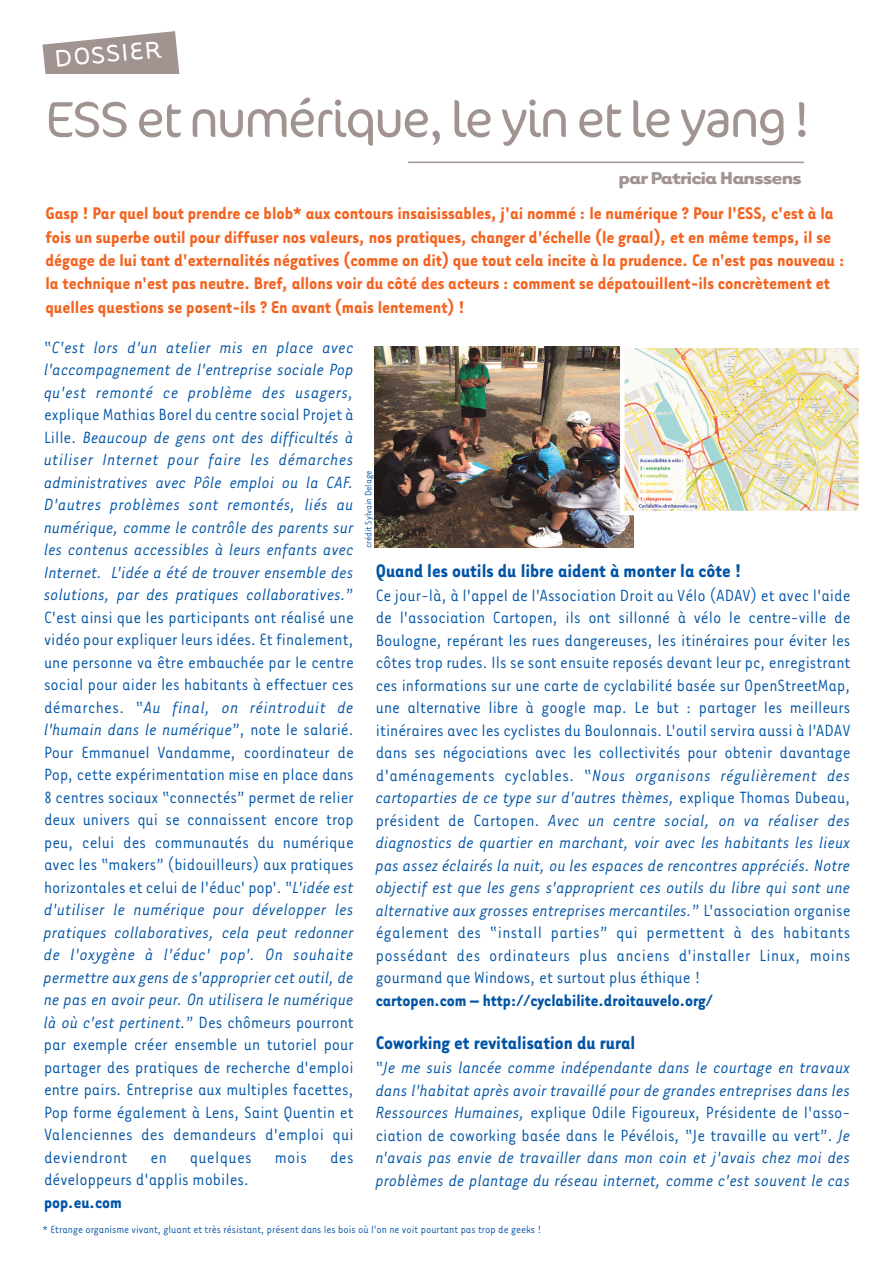
<style>
.page{position:relative;width:893px;height:1263px;background:#fff}
.page>*{position:absolute;margin:0;border:0;box-sizing:border-box;transform-origin:0 0}
.t1{font:300 51px "Cocon Pro";letter-spacing:-.04em;color:#a19390}
.t2{font:27.45px "Tarzana Wide";color:#fff}
.t3{font:700 21px "Tarzana Narrow";color:#0154a6}
.t4{font:700 19.8px "Tarzana Wide";letter-spacing:-.05em;color:#a19390}
.t5{font:700 19.5px/23.4px "Tarzana Narrow";color:#f36421}
.t6{font:18.75px/22.5px "Tarzana Narrow";color:#0154a6;text-align:justify}
.t7{font:italic 18.75px/22.5px "Tarzana Narrow";color:#0154a6;text-align:justify}
.t8{font:700 18.75px "Tarzana Narrow";color:#0154a6}
.t9{font:12px "Tarzana Narrow";color:#0154a6}
.t10{font:10.5px "Tarzana Narrow";color:#0154a6}
.s1{font-style:normal}
.s2{font-style:italic}
</style>
<div class="page">
<svg style="left:42px;top:31px;width:138px;height:43px"></svg>
<hr style="left:408px;top:162px;width:396px;height:1px;background:#a19390">
<img style="left:375px;top:346px;width:259px;height:201px">
<img style="left:625px;top:349px;width:233px;height:161px">
<div style="left:620px;top:344px;width:243px;height:171px;border:4px solid #fff"></div>
<h2 class="t2" style="left:53px;top:41px;width:109px;rotate:-5deg">DOSSIER</h2>
<h1 class="t1" style="left:46px;top:102px;width:766px">ESS et numérique, le yin et le yang !</h1>
<p class="t4" style="left:619px;top:166px;width:185px">par Patricia Hanssens</p>
<p class="t5" style="left:46px;top:201px;width:801px">Gasp ! Par quel bout prendre ce blob* aux contours insaisissables, j'ai nommé : le numérique ? Pour l'ESS, c'est à la fois un superbe outil pour diffuser nos valeurs, nos pratiques, changer d'échelle (le graal), et en même temps, il se dégage de lui tant d'externalités négatives (comme on dit) que tout cela incite à la prudence. Ce n'est pas nouveau : la technique n'est pas neutre. Bref, allons voir du côté des acteurs : comment se dépatouillent-ils concrètement et quelles questions se posent-ils ? En avant (mais lentement) !</p>
<p class="t7" style="left:44px;top:335px;width:311px"><span class="s1">“</span>C'est lors d'un atelier mis en place avec l'accompagnement de l'entreprise sociale Pop qu'est remonté ce problème des usagers,</p>
<p class="t6" style="left:44px;top:402px;width:311px">explique Mathias Borel du centre social Projet à Lille. <span class="s2">Beaucoup de gens ont des difficultés à utiliser Internet pour faire les démarches administratives avec Pôle emploi ou la CAF.<br>D'autres problèmes sont remontés, liés au numérique, comme le contrôle des parents sur les contenus accessibles à leurs enfants avec Internet. L'idée a été de trouver ensemble des solutions, par des pratiques collaboratives.</span>” C'est ainsi que les participants ont réalisé une vidéo pour expliquer leurs idées. Et finalement, une personne va être embauchée par le centre social pour aider les habitants à effectuer ces démarches. “<span class="s2">Au final, on réintroduit de l'humain dans le numérique</span>”, note le salarié.<br>Pour Emmanuel Vandamme, coordinateur de Pop, cette expérimentation mise en place dans 8 centres sociaux “connectés” permet de relier deux univers qui se connaissent encore trop peu, celui des communautés du numérique avec les “makers” (bidouilleurs) aux pratiques horizontales et celui de l'éduc' pop'. “<span class="s2">L'idée est d'utiliser le numérique pour développer les pratiques collaboratives, cela peut redonner de l'oxygène à l'éduc' pop'. On souhaite permettre aux gens de s'approprier cet outil, de ne pas en avoir peur. On utilisera le numérique là où c'est pertinent.</span>” Des chômeurs pourront par exemple créer ensemble un tutoriel pour partager des pratiques de recherche d'emploi entre pairs. Entreprise aux multiples facettes, Pop forme également à Lens, Saint Quentin et Valenciennes des demandeurs d'emploi qui deviendront en quelques mois des développeurs d'applis mobiles.</p>
<p class="t8" style="left:44px;top:1190px;width:79px">pop.eu.com</p>
<p class="t10" style="left:362px;top:548px;width:79px;rotate:-90deg">crédit Sylvain Delage</p>
<p class="t3" style="left:376px;top:558px;width:367px">Quand les outils du libre aident à monter la côte !</p>
<p class="t6" style="left:376px;top:583px;width:476px">Ce jour-là, à l'appel de l'Association Droit au Vélo (ADAV) et avec l'aide de l'association Cartopen, ils ont sillonné à vélo le centre-ville de Boulogne, repérant les rues dangereuses, les itinéraires pour éviter les côtes trop rudes. Ils se sont ensuite reposés devant leur pc, enregistrant ces informations sur une carte de cyclabilité basée sur OpenStreetMap, une alternative libre à google map. Le but : partager les meilleurs itinéraires avec les cyclistes du Boulonnais. L'outil servira aussi à l'ADAV dans ses négociations avec les collectivités pour obtenir davantage d'aménagements cyclables. “<span class="s2">Nous organisons régulièrement des cartoparties de ce type sur d'autres thèmes,</span> explique Thomas Dubeau, président de Cartopen. <span class="s2">Avec un centre social, on va réaliser des diagnostics de quartier en marchant, voir avec les habitants les lieux pas assez éclairés la nuit, ou les espaces de rencontres appréciés. Notre objectif est que les gens s'approprient ces outils du libre qui sont une alternative aux grosses entreprises mercantiles.</span>” L'association organise également des “install parties” qui permettent à des habitants possédant des ordinateurs plus anciens d'installer Linux, moins gourmand que Windows, et surtout plus éthique !</p>
<p class="t8" style="left:376px;top:988px;width:339px">cartopen.com – http://cyclabilite.droitauvelo.org/</p>
<p class="t3" style="left:376px;top:1030px;width:261px">Coworking et revitalisation du rural</p>
<p class="t7" style="left:376px;top:1055px;width:476px"><span class="s1">“</span>Je me suis lancée comme indépendante dans le courtage en travaux dans l'habitat après avoir travaillé pour de grandes entreprises dans les Ressources Humaines, <span class="s1">explique Odile Figoureux, Présidente de l'asso&shy;ciation de coworking basée dans le Pévélois, “Je travaille au vert”.</span> Je n'avais pas envie de travailler dans mon coin et j'avais chez moi des problèmes de plantage du réseau internet, comme c'est souvent le cas</p>
<p class="t9" style="left:43px;top:1222px;width:500px">* Etrange organisme vivant, gluant et très résistant, présent dans les bois où l'on ne voit pourtant pas trop de geeks !</p>
</div>
